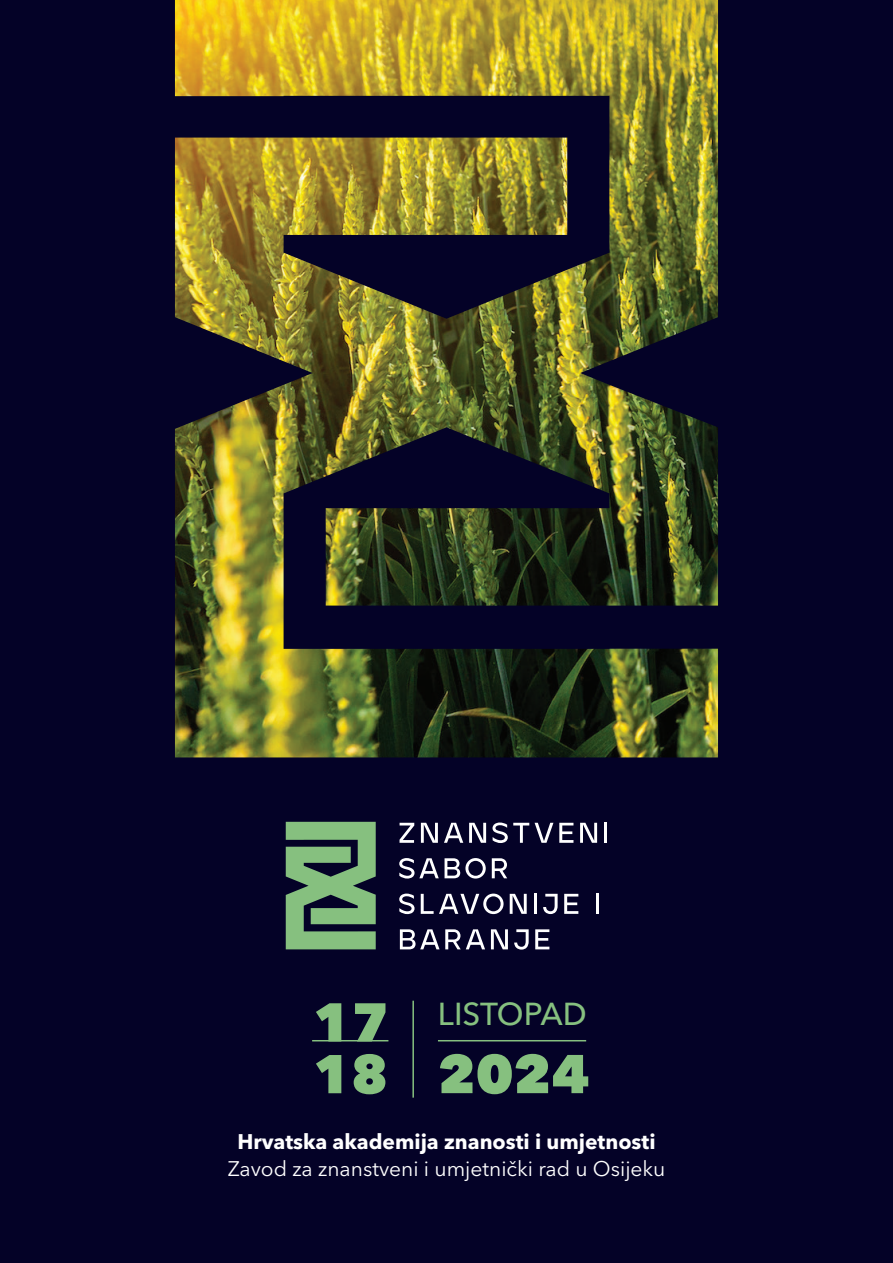
<style>
.page{position:relative;width:893px;height:1263px;background:#040227}
.page>*{position:absolute;margin:0;border:0;box-sizing:border-box;transform-origin:0 0}
.t1{font:800 54px/51.6px "Avenir Next LT Pro";color:#86c07f}
.t2{font:500 31.5px "Avenir Next LT Pro";color:#86c07f}
.t3{font:21px "Avenir Next LT Pro";color:#fff}
.t4{font:700 21px "Avenir Next LT Pro";color:#fff}
</style>
<div class="page">
<img style="left:175px;top:0;width:543px;height:757px">
<svg style="left:399px;top:823px;width:15px;height:20px"></svg>
<svg style="left:421px;top:823px;width:17px;height:20px"></svg>
<svg style="left:444px;top:823px;width:19px;height:20px"></svg>
<svg style="left:469px;top:823px;width:17px;height:20px"></svg>
<svg style="left:492px;top:822px;width:37px;height:21px"></svg>
<svg style="left:535px;top:823px;width:18px;height:20px"></svg>
<svg style="left:559px;top:823px;width:14px;height:20px"></svg>
<svg style="left:580px;top:823px;width:17px;height:20px"></svg>
<hr style="left:604px;top:823px;width:3px;height:20px;background:#fff">
<svg style="left:399px;top:858px;width:40px;height:20px"></svg>
<svg style="left:445px;top:858px;width:41px;height:20px"></svg>
<svg style="left:492px;top:858px;width:15px;height:20px"></svg>
<svg style="left:399px;top:893px;width:15px;height:21px"></svg>
<svg style="left:421px;top:893px;width:83px;height:21px"></svg>
<svg style="left:510px;top:894px;width:17px;height:20px"></svg>
<hr style="left:534px;top:894px;width:3px;height:20px;background:#fff">
<svg style="left:543px;top:894px;width:15px;height:20px"></svg>
<svg style="left:564px;top:894px;width:14px;height:20px"></svg>
<hr style="left:596px;top:894px;width:3px;height:20px;background:#fff">
<svg style="left:400px;top:929px;width:85px;height:20px"></svg>
<svg style="left:491px;top:929px;width:17px;height:20px"></svg>
<svg style="left:514px;top:929px;width:15px;height:20px"></svg>
<svg style="left:535px;top:929px;width:14px;height:20px"></svg>
<svg style="left:286px;top:822px;width:90px;height:127px"></svg>
<hr style="left:412px;top:1001px;width:2px;height:97px;background:#86c07f">
<hr style="left:438px;top:1040px;width:148px;height:1px;background:#86c07f">
<hr style="left:312px;top:1040px;width:76px;height:1px;background:#86c07f">
<h2 class="t2" style="left:438px;top:994px;width:150px">LISTOPAD</h2>
<h1 class="t1" style="left:313px;top:996px;width:278px">17<br>18 2024</h1>
<p class="t4" style="left:237px;top:1129px;width:420px">Hrvatska akademija znanosti i umjetnosti</p>
<p class="t3" style="left:228px;top:1156px;width:439px">Zavod za znanstveni i umjetnički rad u Osijeku</p>
</div>
